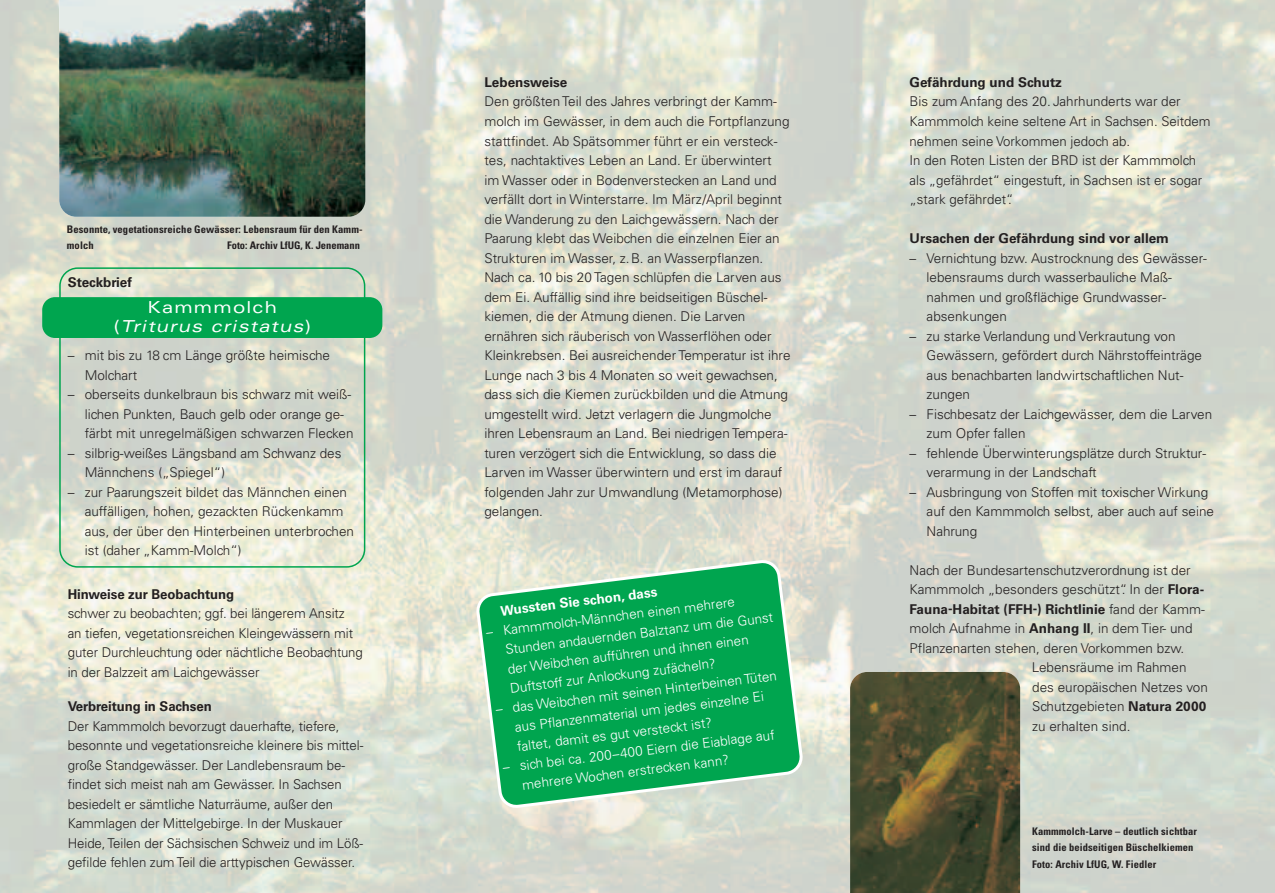
<style>
.page{position:relative;width:1275px;height:893px;background:#fff}
.page>*{position:absolute;margin:0;border:0;box-sizing:border-box;transform-origin:0 0}
.t1{font:italic expanded 16.5px/19.5px "Univers";color:#fff;text-align:center}
.t2{font:300 13.5px/19.5px "Univers";color:#231f20}
.t3{font:300 13.5px/19.5px "Univers";color:#fff}
.t4{font:700 13.5px "Univers";color:#231f20}
.t5{font:700 13.5px "Univers";color:#fff}
.t6{font:700 condensed 10.5px/16.5px "Univers";letter-spacing:.01em;color:#231f20}
.s1{font-style:normal}
.s2{font-weight:700}
.s3{font-weight:300}
</style>
<div class="page">
<img style="left:0;top:0;width:1275px;height:892px">
<img style="left:59px;top:0;width:306px;height:216px">
<svg style="left:475px;top:559px;width:329px;height:249px;background:#35b46f"></svg>
<svg style="left:59px;top:267px;width:306px;height:300px;background:#d7ddce"></svg>
<div style="left:42px;top:297px;width:340px;height:41px;background:#00a54f;border-radius:13px"></div>
<img style="left:850px;top:672px;width:170px;height:220px">
<p class="t6" style="left:67px;top:222px;width:297px">Besonnte, vegetationsreiche Gewässer: Lebensraum für den Kamm&shy;molch</p>
<p class="t6" style="left:227px;top:238px;width:134px">Foto: Archiv LfUG, K. Jenemann</p>
<p class="t4" style="left:68px;top:277px;width:66px">Steckbrief</p>
<p class="t1" style="left:114px;top:299px;width:199px"><span class="s1">Kammmolch<br>(</span> Triturus cristatus<span class="s1">)</span></p>
<p class="t2" style="left:85px;top:347px;width:247px;text-indent:-17px">– mit bis zu 18 cm Länge größte heimische<br>Molchart</p>
<p class="t2" style="left:85px;top:386px;width:270px;text-indent:-17px">– oberseits dunkelbraun bis schwarz mit weiß&shy;lichen Punkten, Bauch gelb oder orange ge&shy;färbt mit unregelmäßigen schwarzen Flecken</p>
<p class="t2" style="left:85px;top:444px;width:258px;text-indent:-17px">– silbrig-weißes Längsband am Schwanz des<br>Männchens („Spiegel“)</p>
<p class="t2" style="left:85px;top:483px;width:271px;text-indent:-17px">– zur Paarungszeit bildet das Männchen einen auffälligen, hohen, gezackten Rückenkamm aus, der über den Hinterbeinen unterbrochen ist (daher „Kamm-Molch“)</p>
<p class="t4" style="left:68px;top:589px;width:168px">Hinweise zur Beobachtung</p>
<p class="t2" style="left:68px;top:605px;width:297px">schwer zu beobachten; ggf. bei längerem Ansitz<br>an tiefen, vegetationsreichen Kleingewässern mit guter Durchleuchtung oder nächtliche Beobachtung in der Balzzeit am Laichgewässer</p>
<p class="t4" style="left:68px;top:701px;width:146px">Verbreitung in Sachsen</p>
<p class="t2" style="left:68px;top:717px;width:297px">Der Kammmolch bevorzugt dauerhafte, tiefere, besonnte und vegetationsreiche kleinere bis mittel&shy;große Standgewässer. Der Landlebensraum be&shy;findet sich meist nah am Gewässer. In Sachsen besiedelt er sämtliche Naturräume, außer den Kammlagen der Mittelgebirge. In der Muskauer Heide, Teilen der Sächsischen Schweiz und im Löß&shy;gefilde fehlen zum Teil die arttypischen Gewässer.</p>
<p class="t4" style="left:484px;top:77px;width:85px">Lebensweise</p>
<p class="t2" style="left:484px;top:93px;width:308px">Den größten Teil des Jahres verbringt der Kamm&shy;molch im Gewässer, in dem auch die Fortpflanzung stattfindet. Ab Spätsommer führt er ein versteck&shy;tes, nachtaktives Leben an Land. Er überwintert<br>im Wasser oder in Bodenverstecken an Land und verfällt dort in Winterstarre. Im März/April beginnt die Wanderung zu den Laichgewässern. Nach der Paarung klebt das Weibchen die einzelnen Eier an Strukturen im Wasser, z.B. an Wasserpflanzen.<br>Nach ca. 10 bis 20 Tagen schlüpfen die Larven aus dem Ei. Auffällig sind ihre beidseitigen Büschel&shy;kiemen, die der Atmung dienen. Die Larven ernähren sich räuberisch von Wasserflöhen oder Kleinkrebsen. Bei ausreichender Temperatur ist ihre Lunge nach 3 bis 4 Monaten so weit gewachsen, dass sich die Kiemen zurückbilden und die Atmung umgestellt wird. Jetzt verlagern die Jungmolche ihren Lebensraum an Land. Bei niedrigen Tempera&shy;turen verzögert sich die Entwicklung, so dass die Larven im Wasser überwintern und erst im darauf folgenden Jahr zur Umwandlung (Metamorphose) gelangen.</p>
<p class="t5" style="left:500px;top:605px;width:159px;rotate:-7deg">Wussten Sie schon, dass</p>
<p class="t3" style="left:502px;top:621px;width:271px;text-indent:-17px;rotate:-7deg">– Kammmolch-Männchen einen mehrere Stunden andauernden Balztanz um die Gunst der Weibchen aufführen und ihnen einen Duftstoff zur Anlockung zufächeln?</p>
<p class="t3" style="left:512px;top:699px;width:268px;text-indent:-17px;rotate:-7deg">– das Weibchen mit seinen Hinterbeinen Tüten aus Pflanzenmaterial um jedes einzelne Ei faltet, damit es gut versteckt ist?</p>
<p class="t3" style="left:519px;top:757px;width:258px;text-indent:-17px;rotate:-7deg">– sich bei ca. 200–400 Eiern die Eiablage auf mehrere Wochen erstrecken kann?</p>
<p class="t4" style="left:910px;top:77px;width:154px">Gefährdung und Schutz</p>
<p class="t2" style="left:910px;top:93px;width:302px">Bis zum Anfang des 20. Jahrhunderts war der Kammmolch keine seltene Art in Sachsen. Seitdem nehmen seine Vorkommen jedoch ab.<br>In den Roten Listen der BRD ist der Kammmolch als „gefährdet“ eingestuft, in Sachsen ist er sogar „stark gefährdet“.</p>
<p class="t4" style="left:910px;top:233px;width:261px">Ursachen der Gefährdung sind vor allem</p>
<p class="t2" style="left:927px;top:249px;width:282px;text-indent:-17px">– Vernichtung bzw. Austrocknung des Gewässer&shy;lebensraums durch wasserbauliche Maß&shy;nahmen und großflächige Grundwasser&shy;absenkungen</p>
<p class="t2" style="left:927px;top:327px;width:277px;text-indent:-17px">– zu starke Verlandung und Verkrautung von Gewässern, gefördert durch Nährstoffeinträge aus benachbarten landwirtschaftlichen Nut&shy;zungen</p>
<p class="t2" style="left:927px;top:405px;width:287px;text-indent:-17px">– Fischbesatz der Laichgewässer, dem die Larven zum Opfer fallen</p>
<p class="t2" style="left:927px;top:444px;width:281px;text-indent:-17px">– fehlende Überwinterungsplätze durch Struktur&shy;verarmung in der Landschaft</p>
<p class="t2" style="left:927px;top:483px;width:289px;text-indent:-17px">– Ausbringung von Stoffen mit toxischer Wirkung auf den Kammmolch selbst, aber auch auf seine<br>Nahrung</p>
<p class="t2" style="left:910px;top:561px;width:283px">Nach der Bundesartenschutzverordnung ist der</p>
<p class="t2" style="left:910px;top:581px;width:296px">Kammmolch „besonders geschützt“. In der <span class="s2">Flora-</span></p>
<p class="t4" style="left:910px;top:604px;width:297px">Fauna-Habitat (FFH-) Richtlinie <span class="s3">fand der Kamm-</span></p>
<p class="t2" style="left:910px;top:620px;width:284px">molch Aufnahme in <span class="s2">Anhang II</span>, in dem Tier- und</p>
<p class="t2" style="left:910px;top:639px;width:276px">Pflanzenarten stehen, deren Vorkommen bzw.</p>
<p class="t2" style="left:1032px;top:659px;width:156px">Lebensräume im Rahmen</p>
<p class="t2" style="left:1032px;top:678px;width:177px">des europäischen Netzes von</p>
<p class="t2" style="left:1032px;top:698px;width:176px">Schutzgebieten <span class="s2">Natura 2000</span></p>
<p class="t2" style="left:1032px;top:717px;width:100px">zu erhalten sind.</p>
<p class="t6" style="left:1032px;top:823px;width:166px">Kammmolch-Larve – deutlich sichtbar sind die beidseitigen Büschelkiemen<br>Foto: Archiv LfUG, W. Fiedler</p>
</div>
